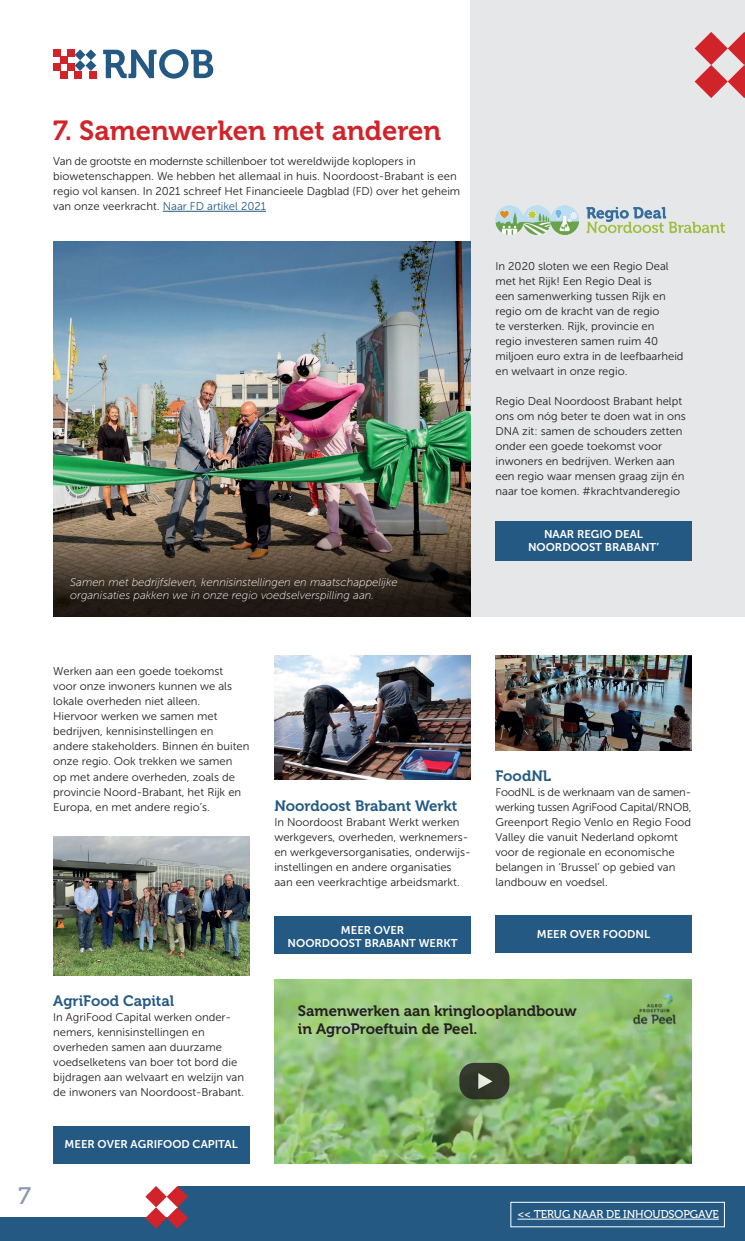
<style>
.page{position:relative;width:745px;height:1241px;background:#fff}
.page>*{position:absolute;margin:0;border:0;box-sizing:border-box;transform-origin:0 0}
.t1{font:27.5px "Museo 700";color:#d1232a}
.t2{font:23.75px "Museo 500";color:#8897b3}
.t3{font:15px/17.5px "Museo 700";color:#231f20}
.t4{font:15px "Museo 700";color:#235982}
.t5{font:11.25px/15px "Museo Sans 300";color:#231f20}
.t6{font:italic 11.25px/13.5px "Museo Sans 100";color:#fff}
.t7{font:11.25px/13.5px "Museo Sans 700";color:#fff;text-align:center}
.t8{font:11.25px "Museo 500";letter-spacing:-.01em;color:#fff}
.s1{color:#235982}
</style>
<div class="page">
<div style="left:470px;top:0;width:274px;height:617px;background:#e6e7e9"></div>
<div style="left:495px;top:521px;width:196px;height:39px;background:#235982"></div>
<img style="left:274px;top:979px;width:417px;height:184px">
<svg style="left:75px;top:49px;width:21px;height:22px"></svg>
<div style="left:53px;top:49px;width:7px;height:8px;background:#d1232a"></div>
<div style="left:67px;top:49px;width:8px;height:8px;background:#d1232a"></div>
<div style="left:60px;top:57px;width:7px;height:7px;background:#d1232a"></div>
<div style="left:60px;top:71px;width:7px;height:7px;background:#d1232a"></div>
<div style="left:75px;top:71px;width:7px;height:7px;background:#d1232a"></div>
<div style="left:89px;top:71px;width:7px;height:7px;background:#d1232a"></div>
<div style="left:53px;top:64px;width:7px;height:7px;background:#d1232a"></div>
<div style="left:67px;top:64px;width:8px;height:7px;background:#d1232a"></div>
<svg style="left:103px;top:49px;width:110px;height:30px"></svg>
<svg style="left:694px;top:32px;width:50px;height:66px"></svg>
<div style="left:495px;top:915px;width:196px;height:37px;background:#235982"></div>
<div style="left:274px;top:916px;width:196px;height:37px;background:#235982"></div>
<div style="left:53px;top:1126px;width:196px;height:37px;background:#235982"></div>
<img style="left:53px;top:836px;width:196px;height:138px">
<img style="left:274px;top:656px;width:196px;height:123px">
<img style="left:495px;top:656px;width:196px;height:94px">
<hr style="left:163px;top:211px;width:103px;height:1px;background:#235982">
<img style="left:495px;top:205px;width:228px;height:29px">
<img style="left:53px;top:242px;width:417px;height:375px">
<img style="left:53px;top:482px;width:417px;height:134px">
<div style="left:0;top:1185px;width:744px;height:55px;background:#235982"></div>
<div style="left:0;top:1181px;width:177px;height:35px;background:#fff"></div>
<svg style="left:145px;top:1185px;width:43px;height:43px"></svg>
<div style="left:459px;top:1062px;width:50px;height:37px;background:#32372a;border-radius:15px"></div>
<svg style="left:478px;top:1073px;width:14px;height:15px"></svg>
<hr style="left:517px;top:1218px;width:201px;height:1px;background:#fff">
<div style="left:510px;top:1201px;width:214px;height:25px;border:1px solid #fff"></div>
<h1 class="t1" style="left:53px;top:115px;width:389px">7. Samenwerken met anderen</h1>
<p class="t5" style="left:53px;top:154px;width:408px">Van de grootste en modernste schillenboer tot wereldwijde koplopers in biowetenschappen. We hebben het allemaal in huis. Noordoost-Brabant is een regio vol kansen. In 2021 schreef Het Financieele Dagblad (FD) over het geheim van onze veerkracht. <span class="s1">Naar FD artikel 2021</span></p>
<p class="t6" style="left:70px;top:575px;width:328px">Samen met bedrijfsleven, kennisinstellingen en maatschappelijke organisaties pakken we in onze regio voedselverspilling aan.</p>
<p class="t5" style="left:495px;top:259px;width:189px">In 2020 sloten we een Regio Deal met het Rijk! Een Regio Deal is<br>een samenwerking tussen Rijk en regio om de kracht van de regio<br>te versterken. Rijk, provincie en regio investeren samen ruim 40 miljoen euro extra in de leefbaarheid en welvaart in onze regio.</p>
<p class="t5" style="left:495px;top:394px;width:192px">Regio Deal Noordoost Brabant helpt ons om nóg beter te doen wat in ons DNA zit: samen de schouders zetten onder een goede toekomst voor inwoners en bedrijven. Werken aan een regio waar mensen graag zijn én naar toe komen. #krachtvanderegio</p>
<p class="t7" style="left:527px;top:527px;width:132px">NAAR REGIO DEAL<br>NOORDOOST BRABANT’</p>
<p class="t5" style="left:53px;top:664px;width:198px">Werken aan een goede toekomst<br>voor onze inwoners kunnen we als lokale overheden niet alleen.<br>Hiervoor werken we samen met bedrijven, kennisinstellingen en andere stakeholders. Binnen én buiten onze regio. Ook trekken we samen<br>op met andere overheden, zoals de provincie Noord-Brabant, het Rijk en<br>Europa, en met andere regio’s.</p>
<h2 class="t2" style="left:18px;top:1182px;width:14px">7</h2>
<h3 class="t4" style="left:53px;top:991px;width:122px">AgriFood Capital</h3>
<p class="t5" style="left:53px;top:1009px;width:192px">In AgriFood Capital werken onder&shy;nemers, kennisinstellingen en overheden samen aan duurzame voedselketens van boer tot bord die bijdragen aan welvaart en welzijn van de inwoners van Noordoost-Brabant.</p>
<p class="t7" style="left:65px;top:1137px;width:175px">MEER OVER AGRIFOOD CAPITAL</p>
<h3 class="t4" style="left:274px;top:796px;width:184px">Noordoost Brabant Werkt</h3>
<p class="t5" style="left:274px;top:814px;width:198px">In Noordoost Brabant Werkt werken werkgevers, overheden, werknemers&shy;en werkgeversorganisaties, onderwijs&shy;instellingen en andere organisaties aan een veerkrachtige arbeidsmarkt.</p>
<h3 class="t4" style="left:495px;top:766px;width:57px">FoodNL</h3>
<p class="t5" style="left:495px;top:784px;width:197px">FoodNL is de werknaam van de samen&shy;werking tussen AgriFood Capital/RNOB, Greenport Regio Venlo en Regio Food Valley die vanuit Nederland opkomt voor de regionale en economische belangen in ‘Brussel’ op gebied van landbouw en voedsel.</p>
<p class="t7" style="left:341px;top:923px;width:65px">MEER OVER</p>
<p class="t7" style="left:536px;top:926px;width:115px">MEER OVER FOODNL</p>
<p class="t7" style="left:287px;top:936px;width:171px">NOORDOOST BRABANT WERKT</p>
<h3 class="t3" style="left:298px;top:1002px;width:280px">Samenwerken aan kringlooplandbouw in AgroProeftuin de Peel.</h3>
<p class="t8" style="left:517px;top:1207px;width:203px">&lt;&lt; TERUG NAAR DE INHOUDSOPGAVE</p>
</div>
